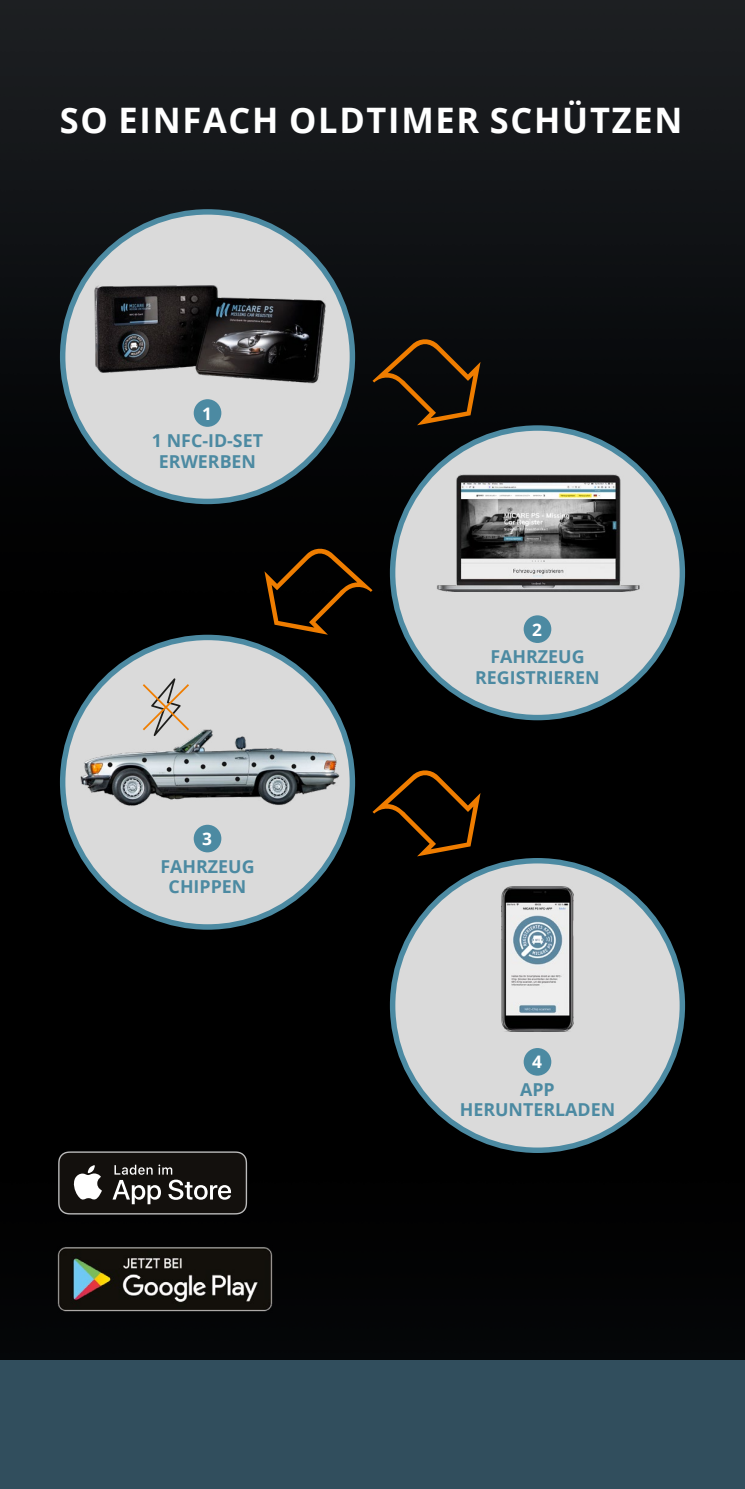
<style>
.page{position:relative;width:745px;height:1489px;background:#fff}
.page>*{position:absolute;margin:0;border:0;box-sizing:border-box;transform-origin:0 0}
.t1{font:700 35px "Open Sans";letter-spacing:.05em;color:#fff}
.t2{font:700 17.75px/20.2px "Open Sans";color:#4c8aa2;text-align:center}
.t3{font:700 17.25px "Open Sans";color:#fff}
</style>
<div class="page">
<img style="left:0;top:0;width:744px;height:1359px">
<div style="left:63px;top:212px;width:289px;height:289px;background:#dadada;border-radius:50%"></div>
<div style="left:392px;top:428px;width:290px;height:289px;background:#dadada;border-radius:50%"></div>
<img style="left:426px;top:464px;width:221px;height:128px">
<div style="left:523px;top:615px;width:28px;height:28px;background:#4c8aa2;border-radius:50%"></div>
<div style="left:392px;top:860px;width:290px;height:290px;background:#dadada;border-radius:50%"></div>
<img style="left:501px;top:887px;width:72px;height:144px">
<div style="left:523px;top:1047px;width:28px;height:28px;background:#4c8aa2;border-radius:50%"></div>
<div style="left:193px;top:399px;width:28px;height:28px;background:#4c8aa2;border-radius:50%"></div>
<svg style="left:264px;top:547px;width:108px;height:87px;background:#221200"></svg>
<svg style="left:372px;top:337px;width:108px;height:88px;background:#281909"></svg>
<svg style="left:372px;top:768px;width:108px;height:88px;background:#210"></svg>
<div style="left:63px;top:637px;width:289px;height:289px;background:#dadada;border-radius:50%"></div>
<img style="left:70px;top:714px;width:274px;height:92px">
<div style="left:193px;top:824px;width:28px;height:28px;background:#4c8aa2;border-radius:50%"></div>
<svg style="left:141px;top:678px;width:50px;height:58px"></svg>
<img style="left:81px;top:230px;width:253px;height:190px">
<div style="left:0;top:1359px;width:744px;height:129px;background:#314e5d"></div>
<svg style="left:58px;top:1151px;width:189px;height:63px;background:#3b3836"></svg>
<img style="left:42px;top:1231px;width:245px;height:95px">
<h1 class="t1" style="left:60px;top:96px;width:623px">SO EINFACH OLDTIMER SCHÜTZEN</h1>
<p class="t3" style="left:202px;top:401px;width:11px">1</p>
<p class="t2" style="left:152px;top:430px;width:113px">1 NFC-ID-SET<br>ERWERBEN</p>
<p class="t3" style="left:202px;top:826px;width:11px">3</p>
<p class="t2" style="left:160px;top:855px;width:96px">FAHRZEUG<br>CHIPPEN</p>
<p class="t3" style="left:532px;top:617px;width:11px">2</p>
<p class="t2" style="left:475px;top:646px;width:126px">FAHRZEUG<br>REGISTRIEREN</p>
<p class="t3" style="left:532px;top:1049px;width:11px">4</p>
<p class="t2" style="left:459px;top:1078px;width:157px">APP<br>HERUNTERLADEN</p>
</div>
